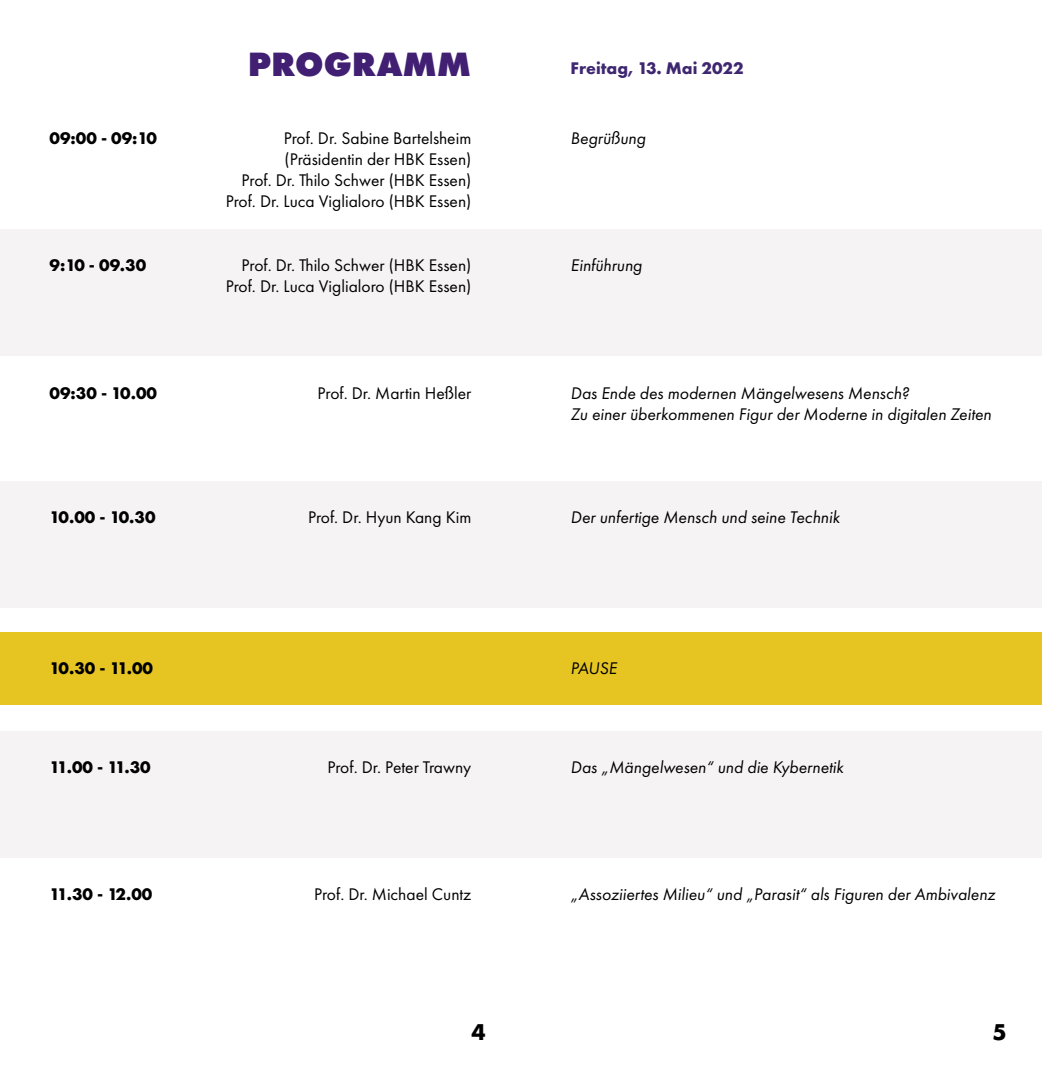
<style>
.page{position:relative;width:1042px;height:1072px;background:#fff}
.page>*{position:absolute;margin:0;border:0;box-sizing:border-box;transform-origin:0 0}
.t1{font:800 35px "Futura PT";color:#411f72}
.t2{font:700 21px "Futura";color:#000}
.t3{font:17.5px/21px "Futura PT";color:#000}
.t4{font:italic 17.5px/21px "Futura PT";color:#000}
.t5{font:700 17.5px "Futura PT";color:#000}
.t6{font:700 17.5px "Futura PT";color:#3e2770}
</style>
<div class="page">
<div style="left:0;top:229px;width:1042px;height:127px;background:#f5f3f3"></div>
<div style="left:0;top:481px;width:1042px;height:127px;background:#f5f3f3"></div>
<div style="left:0;top:731px;width:1042px;height:127px;background:#f5f3f3"></div>
<div style="left:0;top:632px;width:1042px;height:72px;background:#e6c522"></div>
<p class="t1" style="left:248px;top:42px;width:225px">PROGRAMM</p>
<p class="t6" style="left:570px;top:57px;width:174px">Freitag, 13. Mai 2022</p>
<p class="t5" style="left:50px;top:126px;width:109px">09:00 - 09:10</p>
<p class="t3" style="left:284px;top:127px;width:189px">Prof. Dr. Sabine Bartelsheim (Präsidentin der HBK Essen)</p>
<p class="t3" style="left:242px;top:169px;width:231px">Prof. Dr. Thilo Schwer (HBK Essen)</p>
<p class="t3" style="left:226px;top:190px;width:247px">Prof. Dr. Luca Viglialoro (HBK Essen)</p>
<p class="t4" style="left:570px;top:127px;width:77px">Begrüßung</p>
<p class="t5" style="left:50px;top:254px;width:98px">9:10 - 09.30</p>
<p class="t3" style="left:242px;top:255px;width:231px">Prof. Dr. Thilo Schwer (HBK Essen)</p>
<p class="t3" style="left:226px;top:276px;width:247px">Prof. Dr. Luca Viglialoro (HBK Essen)</p>
<p class="t4" style="left:570px;top:255px;width:73px">Einführung</p>
<p class="t5" style="left:50px;top:382px;width:109px">09:30 - 10.00</p>
<p class="t3" style="left:318px;top:383px;width:155px">Prof. Dr. Martin Heßler</p>
<p class="t4" style="left:570px;top:383px;width:422px">Das Ende des modernen Mängelwesens Mensch?<br>Zu einer überkommenen Figur der Moderne in digitalen Zeiten</p>
<p class="t5" style="left:50px;top:506px;width:107px">10.00 - 10.30</p>
<p class="t3" style="left:308px;top:507px;width:165px">Prof. Dr. Hyun Kang Kim</p>
<p class="t4" style="left:570px;top:507px;width:271px">Der unfertige Mensch und seine Technik</p>
<p class="t5" style="left:50px;top:657px;width:105px">10.30 - 11.00</p>
<p class="t4" style="left:570px;top:657px;width:48px">PAUSE</p>
<p class="t5" style="left:50px;top:756px;width:103px">11.00 - 11.30</p>
<p class="t3" style="left:328px;top:757px;width:145px">Prof. Dr. Peter Trawny</p>
<p class="t4" style="left:570px;top:757px;width:274px">Das „Mängelwesen“ und die Kybernetik</p>
<p class="t5" style="left:50px;top:882px;width:104px">11.30 - 12.00</p>
<p class="t3" style="left:314px;top:883px;width:159px">Prof. Dr. Michael Cuntz</p>
<p class="t4" style="left:570px;top:883px;width:426px">„Assoziiertes Milieu“ und „Parasit“ als Figuren der Ambivalenz</p>
<p class="t2" style="left:471px;top:1016px;width:16px">4</p>
<p class="t2" style="left:992px;top:1016px;width:16px">5</p>
</div>
